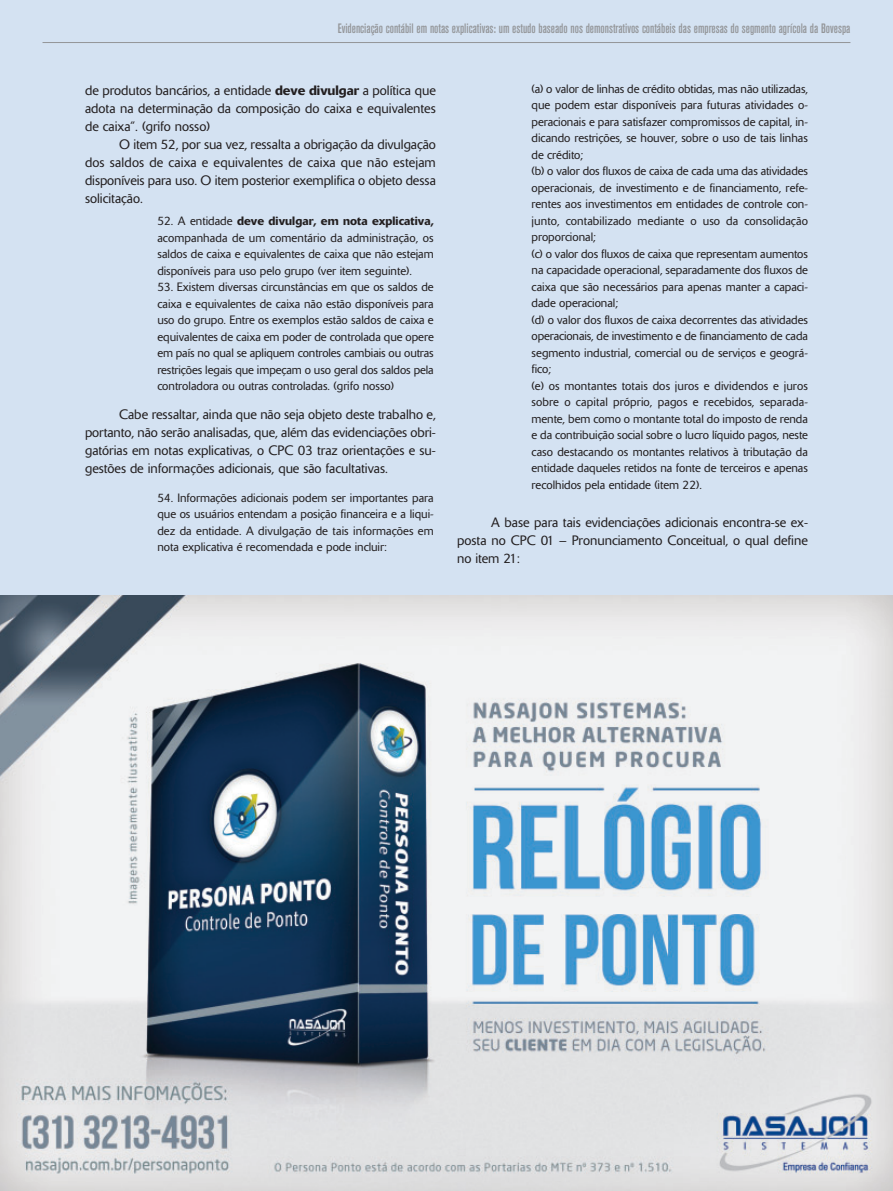
<style>
.page{position:relative;width:893px;height:1191px;background:#d4e2f2}
.page>*{position:absolute;margin:0;border:0;box-sizing:border-box;transform-origin:0 0}
.t1{font:300 13.5px/18px "Delta";color:#231f20;text-align:justify}
.t2{font:500 condensed 13.5px "Akzidenz Grotesk BE";color:#939598}
.t3{font:300 12px/16.5px "Delta";color:#231f20;text-align:justify}
.s1{font-weight:500}
</style>
<div class="page">
<hr style="left:43px;top:42px;width:807px;height:1px;background:#939598">
<img style="left:0;top:595px;width:893px;height:596px">
<p class="t2" style="left:338px;top:23px;width:514px">Evidenciação contábil em notas explicativas: um estudo baseado nos demonstrativos contábeis das empresas do segmento agrícola da Bovespa</p>
<p class="t1" style="left:85px;top:82px;width:352px">de produtos bancários, a entidade <span class="s1">deve divulgar</span> a política que adota na determinação da composição do caixa e equivalentes de caixa”. (grifo nosso)</p>
<p class="t1" style="left:85px;top:136px;width:352px;text-indent:34px">O item 52, por sua vez, ressalta a obrigação da divulgação dos saldos de caixa e equivalentes de caixa que não estejam disponíveis para uso. O item posterior exemplifica o objeto dessa solicitação.</p>
<p class="t3" style="left:157px;top:214px;width:278px">52. A entidade <span class="s1">deve divulgar, em nota explicativa, </span>acompanhada de um comentário da administração, os saldos de caixa e equivalentes de caixa que não estejam disponíveis para uso pelo grupo (ver item seguinte).</p>
<p class="t3" style="left:157px;top:280px;width:278px">53. Existem diversas circunstâncias em que os saldos de caixa e equivalentes de caixa não estão disponíveis para uso do grupo. Entre os exemplos estão saldos de caixa e equivalentes de caixa em poder de controlada que opere em país no qual se apliquem controles cambiais ou outras restrições legais que impeçam o uso geral dos saldos pela controladora ou outras controladas. (grifo nosso)</p>
<p class="t1" style="left:85px;top:406px;width:352px;text-indent:34px">Cabe ressaltar, ainda que não seja objeto deste trabalho e, portanto, não serão analisadas, que, além das evidenciações obri&shy;gatórias em notas explicativas, o CPC 03 traz orientações e su&shy;gestões de informações adicionais, que são facultativas.</p>
<p class="t3" style="left:157px;top:490px;width:278px">54. Informações adicionais podem ser importantes para que os usuários entendam a posição financeira e a liqui&shy;dez da entidade. A divulgação de tais informações em nota explicativa é recomendada e pode incluir:</p>
<p class="t3" style="left:531px;top:82px;width:278px;text-align:left">(a) o valor de linhas de crédito obtidas, mas não utilizadas, que podem estar disponíveis para futuras atividades o&shy;peracionais e para satisfazer compromissos de capital, in&shy;dicando restrições, se houver, sobre o uso de tais linhas de crédito;<br>(b) o valor dos fluxos de caixa de cada uma das atividades operacionais, de investimento e de financiamento, refe&shy;rentes aos investimentos em entidades de controle con&shy;junto, contabilizado mediante o uso da consolidação proporcional;<br>(c) o valor dos fluxos de caixa que representam aumentos na capacidade operacional, separadamente dos fluxos de caixa que são necessários para apenas manter a capaci&shy;dade operacional;<br>(d) o valor dos fluxos de caixa decorrentes das atividades operacionais, de investimento e de financiamento de cada segmento industrial, comercial ou de serviços e geográ&shy;fico;<br>(e) os montantes totais dos juros e dividendos e juros sobre o capital próprio, pagos e recebidos, separada&shy;mente, bem como o montante total do imposto de renda e da contribuição social sobre o lucro líquido pagos, neste caso destacando os montantes relativos à tributação da entidade daqueles retidos na fonte de terceiros e apenas recolhidos pela entidade (item 22).</p>
<p class="t1" style="left:457px;top:514px;width:352px;text-indent:34px">A base para tais evidenciações adicionais encontra-se ex&shy;posta no CPC 01 – Pronunciamento Conceitual, o qual define no item 21:</p>
</div>
